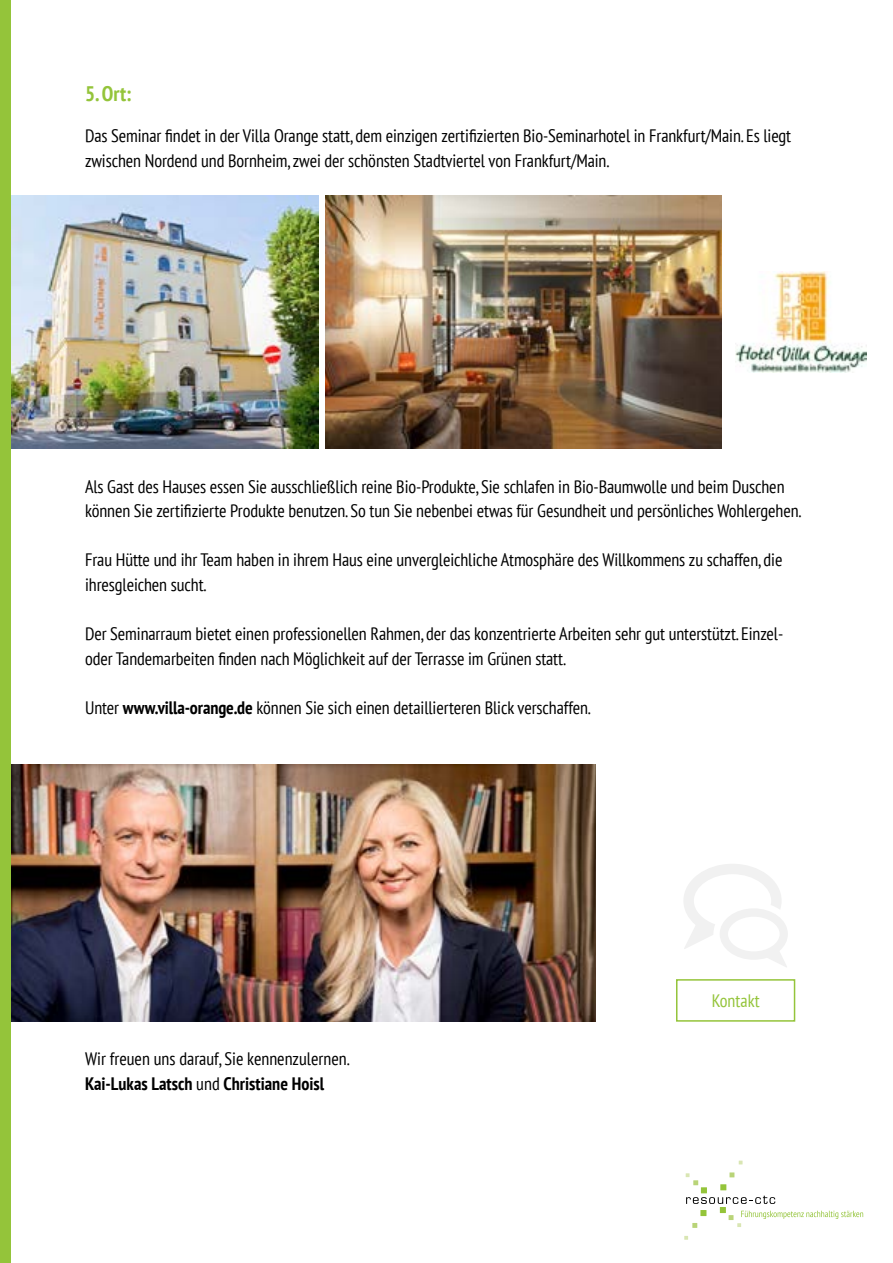
<style>
.page{position:relative;width:893px;height:1263px;background:#fff}
.page>*{position:absolute;margin:0;border:0;box-sizing:border-box;transform-origin:0 0}
.t1{font:700 condensed 21px "PT Sans";color:#94c43a}
.t2{font:condensed 18px/24.6px "PT Sans";letter-spacing:-.005em;color:#000}
.t3{font:condensed 18px "PT Sans";color:#94c43a}
.s1{font-weight:700}
</style>
<div class="page">
<img style="left:11px;top:196px;width:308px;height:252px">
<img style="left:11px;top:764px;width:584px;height:258px">
<svg style="left:684px;top:1236px;width:4px;height:4px"></svg>
<svg style="left:739px;top:1160px;width:3px;height:4px"></svg>
<svg style="left:686px;top:1172px;width:177px;height:56px"></svg>
<img style="left:736px;top:272px;width:130px;height:100px">
<div style="left:0;top:0;width:11px;height:1263px;background:#94c43a"></div>
<img style="left:325px;top:196px;width:397px;height:252px">
<svg style="left:684px;top:864px;width:104px;height:103px"></svg>
<div style="left:676px;top:979px;width:119px;height:43px;border:2px solid #94c43a"></div>
<p class="t1" style="left:85px;top:79px;width:48px">5. Ort:</p>
<p class="t2" style="left:85px;top:123px;width:708px">Das Seminar findet in der Villa Orange statt, dem einzigen zertifizierten Bio-Seminarhotel in Frankfurt/Main. Es liegt zwischen Nordend und Bornheim, zwei der schönsten Stadtviertel von Frankfurt/Main.</p>
<p class="t2" style="left:85px;top:473px;width:718px">Als Gast des Hauses essen Sie ausschließlich reine Bio-Produkte, Sie schlafen in Bio-Baumwolle und beim Duschen können Sie zertifizierte Produkte benutzen. So tun Sie nebenbei etwas für Gesundheit und persönliches Wohlergehen.</p>
<p class="t2" style="left:85px;top:547px;width:699px">Frau Hütte und ihr Team haben in ihrem Haus eine unvergleichliche Atmosphäre des Willkommens zu schaffen, die ihresgleichen sucht.</p>
<p class="t2" style="left:85px;top:621px;width:700px">Der Seminarraum bietet einen professionellen Rahmen, der das konzentrierte Arbeiten sehr gut unterstützt. Einzel&shy;oder Tandemarbeiten finden nach Möglichkeit auf der Terrasse im Grünen statt.</p>
<p class="t2" style="left:85px;top:695px;width:507px">Unter <span class="s1">www.villa-orange.de</span> können Sie sich einen detaillierteren Blick verschaffen.</p>
<p class="t2" style="left:85px;top:1046px;width:266px">Wir freuen uns darauf, Sie kennenzulernen.<br><span class="s1">Kai-Lukas Latsch</span> und <span class="s1">Christiane Hoisl</span></p>
<p class="t3" style="left:712px;top:989px;width:49px">Kontakt</p>
</div>
